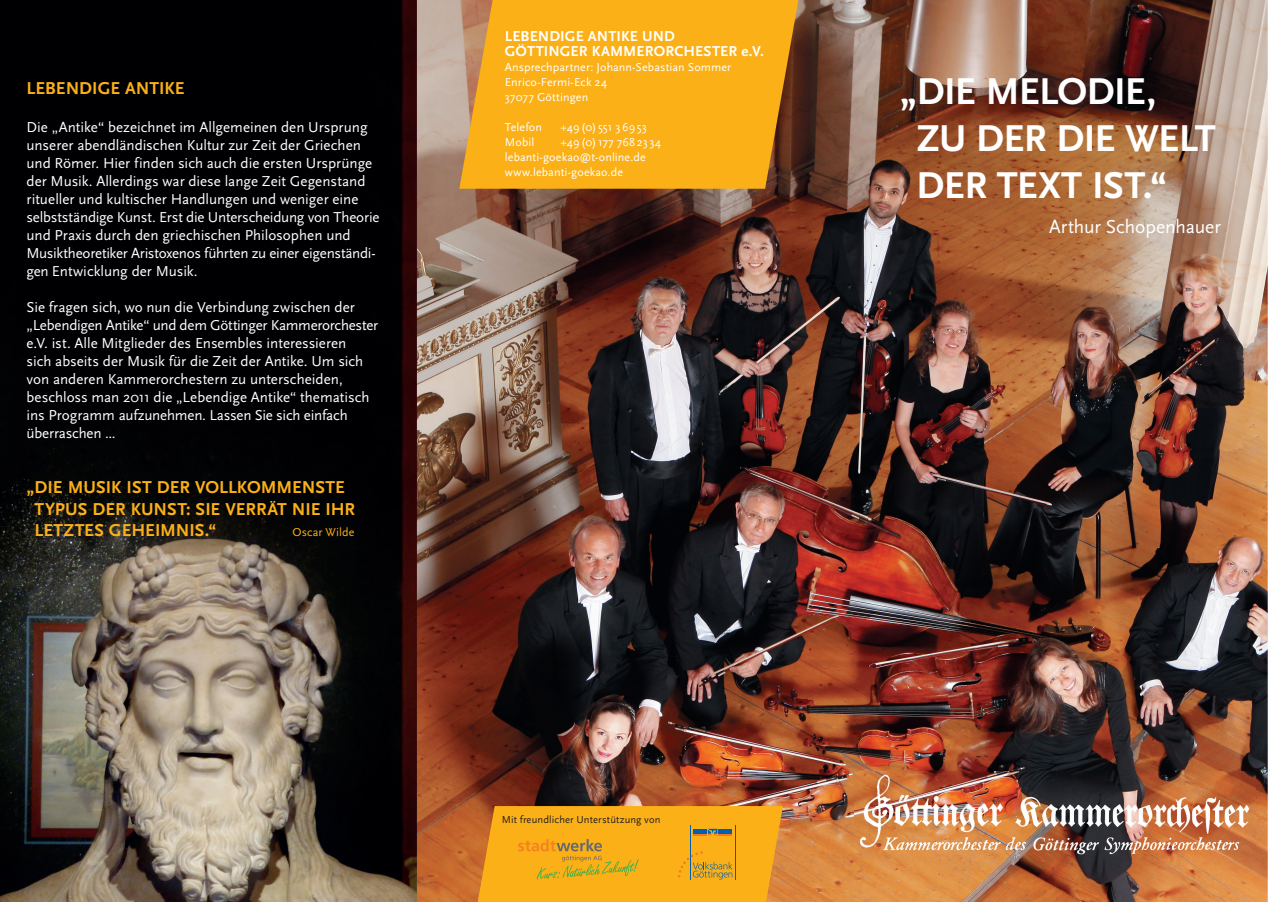
<style>
.page{position:relative;width:1272px;height:902px;background:#fff}
.page>*{position:absolute;margin:0;border:0;box-sizing:border-box;transform-origin:0 0}
.t1{font:700 39px/46.8px "Scala Sans Caps";letter-spacing:-.015em;color:#fff}
.t2{font:19.5px "Scala Sans";letter-spacing:-.005em;color:#fff}
.t3{font:700 18px/21.6px "Scala Sans Caps";color:#fbb017}
.t4{font:15px/18px "Scala Sans";letter-spacing:-.005em;color:#fff}
.t5{font:700 15px/15px "Scala Sans Caps";letter-spacing:.005em;color:#fff}
.t6{font:12px/15px "Scala Sans";letter-spacing:.01em;color:#fff}
.t7{font:12px "Scala Sans";letter-spacing:.01em;color:#fbb017}
.t8{font:10.5px "Scala Sans";letter-spacing:.015em;color:#231f20}
.s1{font-family:"Scala Sans"}
</style>
<div class="page">
<img style="left:0;top:0;width:1267px;height:901px">
<img style="left:854px;top:771px;width:401px;height:88px">
<svg style="left:477px;top:806px;width:306px;height:95px;background:#f1aa1c"></svg>
<svg style="left:459px;top:0;width:339px;height:189px;background:#efa81c"></svg>
<p class="t3" style="left:26px;top:78px;width:159px">LEBENDIGE ANTIKE</p>
<p class="t4" style="left:26px;top:118px;width:354px">Die „Antike“ bezeichnet im Allgemeinen den Ursprung unserer abendländischen Kultur zur Zeit der Griechen und Römer. Hier finden sich auch die ersten Ursprünge der Musik. Allerdings war diese lange Zeit Gegenstand ritueller und kultischer Handlungen und weniger eine selbstständige Kunst. Erst die Unterscheidung von Theorie und Praxis durch den griechischen Philosophen und Musiktheoretiker Aristoxenos führten zu einer eigenständi&shy;gen Entwicklung der Musik.</p>
<p class="t4" style="left:26px;top:298px;width:353px">Sie fragen sich, wo nun die Verbindung zwischen der „Lebendigen Antike“ und dem Göttinger Kammerorchester e.V. ist. Alle Mitglieder des Ensembles interessieren<br>sich abseits der Musik für die Zeit der Antike. Um sich von anderen Kammerorchestern zu unterscheiden, beschloss man 2011 die „Lebendige Antike“ thematisch ins Programm aufzunehmen. Lassen Sie sich einfach überraschen ...</p>
<p class="t3" style="left:35px;top:476px;width:322px;text-indent:-8px">„ DIE MUSIK IST DER VOLLKOMMENSTE<br>TYPUS DER KUNST: SIE VERRÄT NIE IHR<br>LETZTES GEHEIMNIS.“</p>
<p class="t7" style="left:292px;top:526px;width:63px">Oscar Wilde</p>
<p class="t5" style="left:505px;top:29px;width:260px">LEBENDIGE ANTIKE UND<br>GÖTTINGER KAMMERORCHESTER <span class="s1">e</span>.V.</p>
<p class="t6" style="left:505px;top:60px;width:228px">Ansprechpartner: Johann-Sebastian Sommer<br>Enrico-Fermi-Eck 24<br>37077 Göttingen</p>
<p class="t6" style="left:505px;top:120px;width:39px">Telefon</p>
<p class="t6" style="left:560px;top:120px;width:88px">+49 (0) 551 3 69 53</p>
<p class="t6" style="left:505px;top:135px;width:31px">Mobil</p>
<p class="t6" style="left:505px;top:135px;width:158px;text-indent:56px">+49 (0) 177 768 23 34 lebanti-goekao@t-online.de www.lebanti-goekao.de</p>
<p class="t8" style="left:502px;top:814px;width:160px">Mit freundlicher Unterstützung von</p>
<h1 class="t1" style="left:916px;top:69px;width:301px;text-indent:-17px">„ DIE MELODIE,<br>ZU DER DIE WELT<br>DER TEXT IST.“</h1>
<h2 class="t2" style="left:1049px;top:216px;width:173px">Arthur Schopenhauer</h2>
</div>
